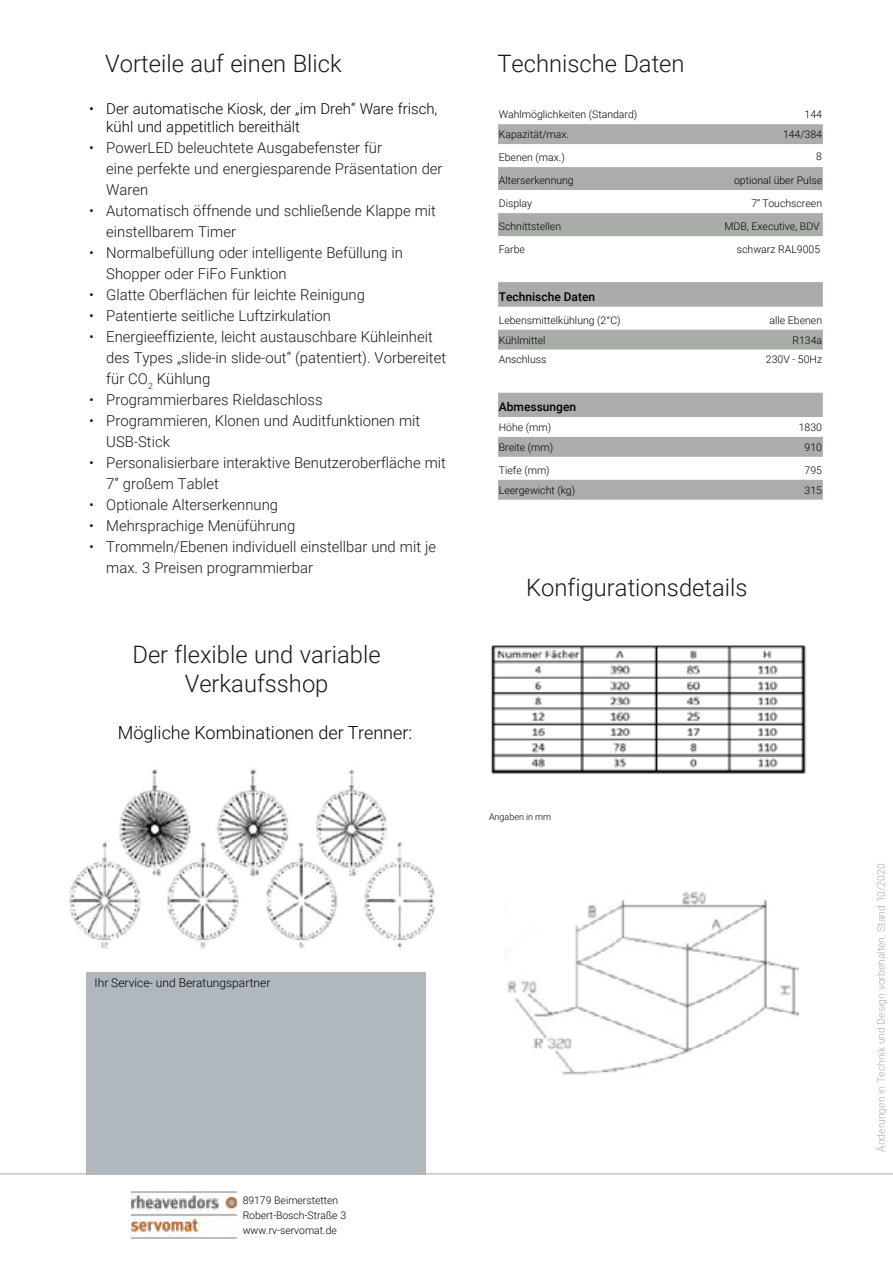
<style>
.page{position:relative;width:893px;height:1263px;background:#fff}
.page>*{position:absolute;margin:0;border:0;box-sizing:border-box;transform-origin:0 0}
.t1{font:300 24px/28.8px "Roboto";color:#1b181c;text-align:center}
.t2{font:300 18px "Roboto";color:#000}
.t3{font:300 15px/21px "Roboto";color:#1b181c}
.t4{font:300 15px/18px "Roboto";color:#000}
.t5{font:300 12px "Roboto";color:#000}
.t6{font:500 12px "Roboto";color:#000}
.t7{font:300 10.5px/15px "Roboto";color:#000}
.t8{font:300 10.5px "Roboto";color:#aaacad}
.t9{font:300 9px "Roboto";color:#000}
</style>
<div class="page">
<hr style="left:0;top:1173px;width:893px;height:1px;background:#aaacad">
<img style="left:131px;top:1191px;width:107px;height:47px">
<div style="left:86px;top:972px;width:340px;height:203px;background:#b0b7bd"></div>
<svg style="left:498px;top:124px;width:325px;height:376px;fill:#aaacad"></svg>
<svg style="left:498px;top:190px;width:325px;height:202px"></svg>
<svg style="left:498px;top:213px;width:325px;height:137px"></svg>
<img style="left:69px;top:769px;width:366px;height:180px">
<img style="left:507px;top:891px;width:291px;height:184px">
<img style="left:491px;top:645px;width:316px;height:129px">
<h1 class="t1" style="left:105px;top:48px;width:238px">Vorteile auf einen Blick</h1>
<p class="t4" style="left:106px;top:99px;width:333px;text-indent:-17px">• Der automatische Kiosk, der „im Dreh“ Ware frisch, kühl und appetitlich bereithält</p>
<p class="t3" style="left:106px;top:136px;width:338px;text-indent:-17px">• PowerLED beleuchtete Ausgabefenster für<br>eine perfekte und energiesparende Präsentation der<br>Waren</p>
<p class="t3" style="left:106px;top:199px;width:331px;text-indent:-17px">• Automatisch öffnende und schließende Klappe mit einstellbarem Timer</p>
<p class="t3" style="left:106px;top:241px;width:298px;text-indent:-17px">• Normalbefüllung oder intelligente Befüllung in<br>Shopper oder FiFo Funktion</p>
<p class="t3" style="left:89px;top:283px;width:277px">• Glatte Oberflächen für leichte Reinigung</p>
<p class="t3" style="left:89px;top:304px;width:243px">• Patentierte seitliche Luftzirkulation</p>
<p class="t3" style="left:106px;top:325px;width:341px;text-indent:-17px">• Energieeffiziente, leicht austauschbare Kühleinheit des Types „slide-in slide-out“ (patentiert). Vorbereitet für CO<sub>2</sub> Kühlung</p>
<p class="t3" style="left:89px;top:388px;width:235px">• Programmierbares Rieldaschloss</p>
<p class="t3" style="left:106px;top:409px;width:315px;text-indent:-17px">• Programmieren, Klonen und Auditfunktionen mit<br>USB-Stick</p>
<p class="t3" style="left:106px;top:451px;width:341px;text-indent:-17px">• Personalisierbare interaktive Benutzeroberfläche mit<br>7“ großem Tablet</p>
<p class="t3" style="left:89px;top:493px;width:190px">• Optionale Alterserkennung</p>
<p class="t3" style="left:89px;top:514px;width:207px">• Mehrsprachige Menüführung</p>
<p class="t3" style="left:106px;top:535px;width:331px;text-indent:-17px">• Trommeln/Ebenen individuell einstellbar und mit je max. 3 Preisen programmierbar</p>
<h1 class="t1" style="left:132px;top:640px;width:250px">Der flexible und variable<br>Verkaufsshop</h1>
<p class="t2" style="left:118px;top:720px;width:296px">Mögliche Kombinationen der Trenner:</p>
<h1 class="t1" style="left:497px;top:48px;width:189px">Technische Daten</h1>
<p class="t7" style="left:499px;top:107px;width:140px">Wahlmöglichkeiten (Standard)</p>
<p class="t7" style="left:805px;top:107px;width:19px">144</p>
<p class="t7" style="left:499px;top:126px;width:72px">Kapazität/max.</p>
<p class="t7" style="left:783px;top:126px;width:41px">144/384</p>
<p class="t7" style="left:499px;top:149px;width:68px">Ebenen (max.)</p>
<p class="t7" style="left:816px;top:148px;width:7px">8</p>
<p class="t7" style="left:499px;top:172px;width:76px">Alterserkennung</p>
<p class="t7" style="left:734px;top:172px;width:90px">optional über Pulse</p>
<p class="t7" style="left:499px;top:195px;width:35px">Display</p>
<p class="t7" style="left:751px;top:195px;width:72px">7“ Touchscreen</p>
<p class="t7" style="left:499px;top:218px;width:64px">Schnittstellen</p>
<p class="t7" style="left:724px;top:218px;width:97px">MDB, Executive, BDV</p>
<p class="t7" style="left:499px;top:241px;width:28px">Farbe</p>
<p class="t7" style="left:737px;top:241px;width:85px">schwarz RAL9005</p>
<p class="t6" style="left:499px;top:288px;width:98px">Technische Daten</p>
<p class="t7" style="left:499px;top:312px;width:123px">Lebensmittelkühlung (2°C)</p>
<p class="t7" style="left:770px;top:312px;width:54px">alle Ebenen</p>
<p class="t7" style="left:499px;top:332px;width:48px">Kühlmittel</p>
<p class="t7" style="left:792px;top:332px;width:31px">R134a</p>
<p class="t7" style="left:499px;top:352px;width:49px">Anschluss</p>
<p class="t7" style="left:766px;top:352px;width:58px">230V - 50Hz</p>
<p class="t6" style="left:499px;top:398px;width:79px">Abmessungen</p>
<p class="t7" style="left:499px;top:419px;width:54px">Höhe (mm)</p>
<p class="t7" style="left:799px;top:419px;width:25px">1830</p>
<p class="t7" style="left:499px;top:439px;width:56px">Breite (mm)</p>
<p class="t7" style="left:805px;top:439px;width:19px">910</p>
<p class="t7" style="left:499px;top:462px;width:52px">Tiefe (mm)</p>
<p class="t7" style="left:805px;top:462px;width:19px">795</p>
<p class="t7" style="left:499px;top:482px;width:78px">Leergewicht (kg)</p>
<p class="t7" style="left:805px;top:482px;width:19px">315</p>
<h1 class="t1" style="left:526px;top:572px;width:223px">Konfigurationsdetails</h1>
<p class="t9" style="left:489px;top:810px;width:64px">Angaben in mm</p>
<p class="t5" style="left:95px;top:974px;width:177px">Ihr Service- und Beratungspartner</p>
<p class="t7" style="left:243px;top:1193px;width:105px">89179 Beimerstetten<br>Robert-Bosch-Straße 3 www.rv-servomat.de</p>
<p class="t8" style="left:874px;top:1152px;width:289px;rotate:-90deg">Änderungen in Technik und Design vorbehalten. Stand 10/2020</p>
</div>
